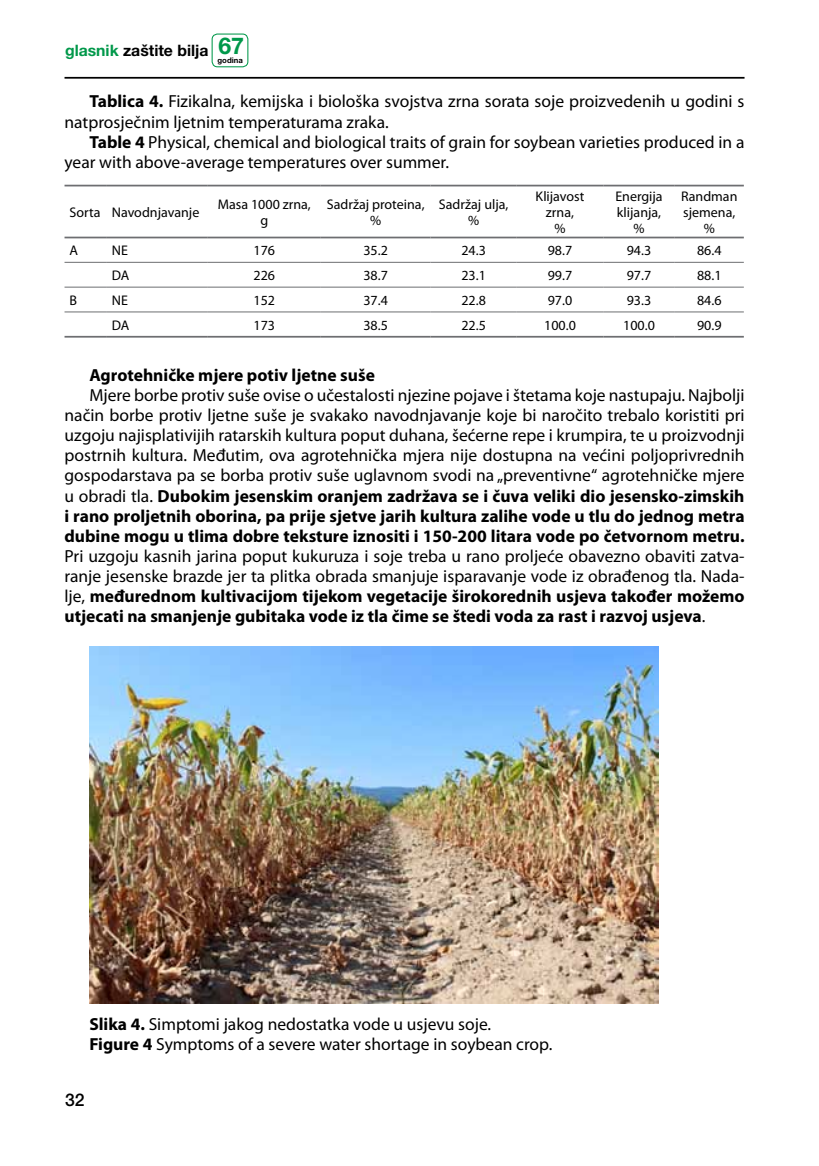
<style>
.page{position:relative;width:819px;height:1166px;background:#fff}
.page>*{position:absolute;margin:0;border:0;box-sizing:border-box;transform-origin:0 0}
.t1{font:17.5px/20.1px "Myriad Pro";color:#000}
.t2{font:700 17.5px "Myriad Pro";color:#000}
.t3{font:500 17.5px "Helvetica Neue LT Pro";color:#000}
.t4{font:700 15.75px "Helvetica Neue LT Pro";color:#000}
.t5{font:14px/15.8px "Myriad Pro";color:#000;text-align:center}
.t6{font:700 7.7px "Helvetica Neue LT Pro";color:#000}
.s1{color:#00984a}
.s2{font-size:23.1px;color:#00984a}
.s3{font-weight:700}
</style>
<div class="page">
<hr style="left:64px;top:77px;width:680px;height:2px;background:#000">
<div style="left:211px;top:34px;width:37px;height:33px;border:1px solid #00984a;border-radius:5px"></div>
<hr style="left:64px;top:185px;width:43px;height:1px;background:#6d6e71">
<hr style="left:107px;top:185px;width:101px;height:1px;background:#6d6e71">
<hr style="left:208px;top:185px;width:113px;height:1px;background:#6d6e71">
<hr style="left:321px;top:185px;width:109px;height:1px;background:#6d6e71">
<hr style="left:430px;top:185px;width:86px;height:1px;background:#6d6e71">
<hr style="left:516px;top:185px;width:87px;height:1px;background:#6d6e71">
<hr style="left:603px;top:185px;width:71px;height:1px;background:#6d6e71">
<hr style="left:674px;top:185px;width:69px;height:1px;background:#6d6e71">
<hr style="left:64px;top:237px;width:43px;height:1px;background:#6d6e71">
<hr style="left:107px;top:237px;width:101px;height:1px;background:#6d6e71">
<hr style="left:208px;top:237px;width:113px;height:1px;background:#6d6e71">
<hr style="left:321px;top:237px;width:109px;height:1px;background:#6d6e71">
<hr style="left:430px;top:237px;width:86px;height:1px;background:#6d6e71">
<hr style="left:516px;top:237px;width:87px;height:1px;background:#6d6e71">
<hr style="left:603px;top:237px;width:71px;height:1px;background:#6d6e71">
<hr style="left:674px;top:237px;width:69px;height:1px;background:#6d6e71">
<hr style="left:64px;top:336px;width:43px;height:2px;background:#6d6e71">
<hr style="left:107px;top:336px;width:101px;height:2px;background:#6d6e71">
<hr style="left:208px;top:336px;width:113px;height:2px;background:#6d6e71">
<hr style="left:321px;top:336px;width:109px;height:2px;background:#6d6e71">
<hr style="left:430px;top:336px;width:86px;height:2px;background:#6d6e71">
<hr style="left:516px;top:336px;width:87px;height:2px;background:#6d6e71">
<hr style="left:603px;top:336px;width:71px;height:2px;background:#6d6e71">
<hr style="left:674px;top:336px;width:69px;height:2px;background:#6d6e71">
<hr style="left:64px;top:262px;width:43px;height:1px;background:#6d6e71">
<hr style="left:107px;top:262px;width:101px;height:1px;background:#6d6e71">
<hr style="left:208px;top:262px;width:113px;height:1px;background:#6d6e71">
<hr style="left:321px;top:262px;width:109px;height:1px;background:#6d6e71">
<hr style="left:430px;top:262px;width:86px;height:1px;background:#6d6e71">
<hr style="left:516px;top:262px;width:87px;height:1px;background:#6d6e71">
<hr style="left:603px;top:262px;width:71px;height:1px;background:#6d6e71">
<hr style="left:674px;top:262px;width:69px;height:1px;background:#6d6e71">
<hr style="left:64px;top:287px;width:43px;height:1px;background:#6d6e71">
<hr style="left:107px;top:287px;width:101px;height:1px;background:#6d6e71">
<hr style="left:208px;top:287px;width:113px;height:1px;background:#6d6e71">
<hr style="left:321px;top:287px;width:109px;height:1px;background:#6d6e71">
<hr style="left:430px;top:287px;width:86px;height:1px;background:#6d6e71">
<hr style="left:516px;top:287px;width:87px;height:1px;background:#6d6e71">
<hr style="left:603px;top:287px;width:71px;height:1px;background:#6d6e71">
<hr style="left:674px;top:287px;width:69px;height:1px;background:#6d6e71">
<hr style="left:64px;top:311px;width:43px;height:1px;background:#6d6e71">
<hr style="left:107px;top:311px;width:101px;height:1px;background:#6d6e71">
<hr style="left:208px;top:311px;width:113px;height:1px;background:#6d6e71">
<hr style="left:321px;top:311px;width:109px;height:1px;background:#6d6e71">
<hr style="left:430px;top:311px;width:86px;height:1px;background:#6d6e71">
<hr style="left:516px;top:311px;width:87px;height:1px;background:#6d6e71">
<hr style="left:603px;top:311px;width:71px;height:1px;background:#6d6e71">
<hr style="left:674px;top:311px;width:69px;height:1px;background:#6d6e71">
<img style="left:89px;top:647px;width:570px;height:356px">
<p class="t4" style="left:65px;top:40px;width:180px"><span class="s1">glasnik</span> zaštite bilja <span class="s2">67</span></p>
<p class="t6" style="left:217px;top:56px;width:27px">godina</p>
<p class="t1" style="left:64px;top:91px;width:681px;text-indent:25px"><span class="s3">Tablica 4.</span> Fizikalna, kemijska i biološka svojstva zrna sorata soje proizvedenih u godini s natprosječnim ljetnim temperaturama zraka.</p>
<p class="t1" style="left:64px;top:131px;width:681px;text-indent:25px"><span class="s3">Table 4</span> Physical, chemical and biological traits of grain for soybean varieties produced in a year with above-average temperatures over summer.</p>
<p class="t5" style="left:69px;top:204px;width:131px">Sorta Navodnjavanje</p>
<p class="t5" style="left:218px;top:196px;width:95px">Masa 1000 zrna, g</p>
<p class="t5" style="left:327px;top:196px;width:99px">Sadržaj proteina, %</p>
<p class="t5" style="left:439px;top:196px;width:71px">Sadržaj ulja, %</p>
<p class="t5" style="left:535px;top:188px;width:50px">Klijavost zrna,<br>%</p>
<p class="t5" style="left:615px;top:188px;width:49px">Energija klijanja, %</p>
<p class="t5" style="left:681px;top:188px;width:58px">Randman sjemena, %</p>
<p class="t5" style="left:69px;top:242px;width:10px">A</p>
<p class="t5" style="left:112px;top:242px;width:18px">NE</p>
<p class="t5" style="left:253px;top:242px;width:23px">176</p>
<p class="t5" style="left:363px;top:242px;width:26px">35.2</p>
<p class="t5" style="left:461px;top:242px;width:26px">24.3</p>
<p class="t5" style="left:547px;top:242px;width:26px">98.7</p>
<p class="t5" style="left:626px;top:242px;width:26px">94.3</p>
<p class="t5" style="left:697px;top:242px;width:26px">86.4</p>
<p class="t5" style="left:112px;top:267px;width:19px">DA</p>
<p class="t5" style="left:253px;top:267px;width:23px">226</p>
<p class="t5" style="left:363px;top:267px;width:26px">38.7</p>
<p class="t5" style="left:461px;top:267px;width:26px">23.1</p>
<p class="t5" style="left:547px;top:267px;width:26px">99.7</p>
<p class="t5" style="left:626px;top:267px;width:26px">97.7</p>
<p class="t5" style="left:697px;top:267px;width:26px">88.1</p>
<p class="t5" style="left:69px;top:292px;width:9px">B</p>
<p class="t5" style="left:112px;top:292px;width:18px">NE</p>
<p class="t5" style="left:253px;top:292px;width:23px">152</p>
<p class="t5" style="left:363px;top:292px;width:26px">37.4</p>
<p class="t5" style="left:461px;top:292px;width:26px">22.8</p>
<p class="t5" style="left:547px;top:292px;width:26px">97.0</p>
<p class="t5" style="left:626px;top:292px;width:26px">93.3</p>
<p class="t5" style="left:697px;top:292px;width:26px">84.6</p>
<p class="t5" style="left:112px;top:317px;width:19px">DA</p>
<p class="t5" style="left:253px;top:317px;width:23px">173</p>
<p class="t5" style="left:363px;top:317px;width:26px">38.5</p>
<p class="t5" style="left:461px;top:317px;width:26px">22.5</p>
<p class="t5" style="left:544px;top:317px;width:33px">100.0</p>
<p class="t5" style="left:623px;top:317px;width:33px">100.0</p>
<p class="t5" style="left:697px;top:317px;width:26px">90.9</p>
<p class="t2" style="left:89px;top:363px;width:287px">Agrotehničke mjere potiv ljetne suše</p>
<p class="t1" style="left:64px;top:385px;width:681px;text-align:justify;text-indent:25px">Mjere borbe protiv suše ovise o učestalosti njezine pojave i štetama koje nastupaju. Najbolji način borbe protiv ljetne suše je svakako navodnjavanje koje bi naročito trebalo koristiti pri uzgoju najisplativijih ratarskih kultura poput duhana, šećerne repe i krumpira, te u proizvodnji postrnih kultura. Međutim, ova agrotehnička mjera nije dostupna na većini poljoprivrednih gospodarstava pa se borba protiv suše uglavnom svodi na „preventivne“ agrotehničke mjere u obradi tla. <span class="s3">Dubokim jesenskim oranjem zadržava se i čuva veliki dio jesensko-zimskih i rano proljetnih oborina, pa prije sjetve jarih kultura zalihe vode u tlu do jednog metra dubine mogu u tlima dobre teksture iznositi i 150-200 litara vode po četvornom metru.</span></p>
<p class="t1" style="left:64px;top:546px;width:681px;text-align:justify">Pri uzgoju kasnih jarina poput kukuruza i soje treba u rano proljeće obavezno obaviti zatva&shy;ranje jesenske brazde jer ta plitka obrada smanjuje isparavanje vode iz obrađenog tla. Nada&shy;lje, <span class="s3">međurednom kultivacijom tijekom vegetacije širokorednih usjeva također možemo utjecati na smanjenje gubitaka vode iz tla čime se štedi voda za rast i razvoj usjeva</span>.</p>
<p class="t1" style="left:89px;top:1013px;width:464px"><span class="s3">Slika 4.</span> Simptomi jakog nedostatka vode u usjevu soje.<br><span class="s3">Figure 4</span> Symptoms of a severe water shortage in soybean crop.</p>
<p class="t3" style="left:65px;top:1090px;width:21px">32</p>
</div>
